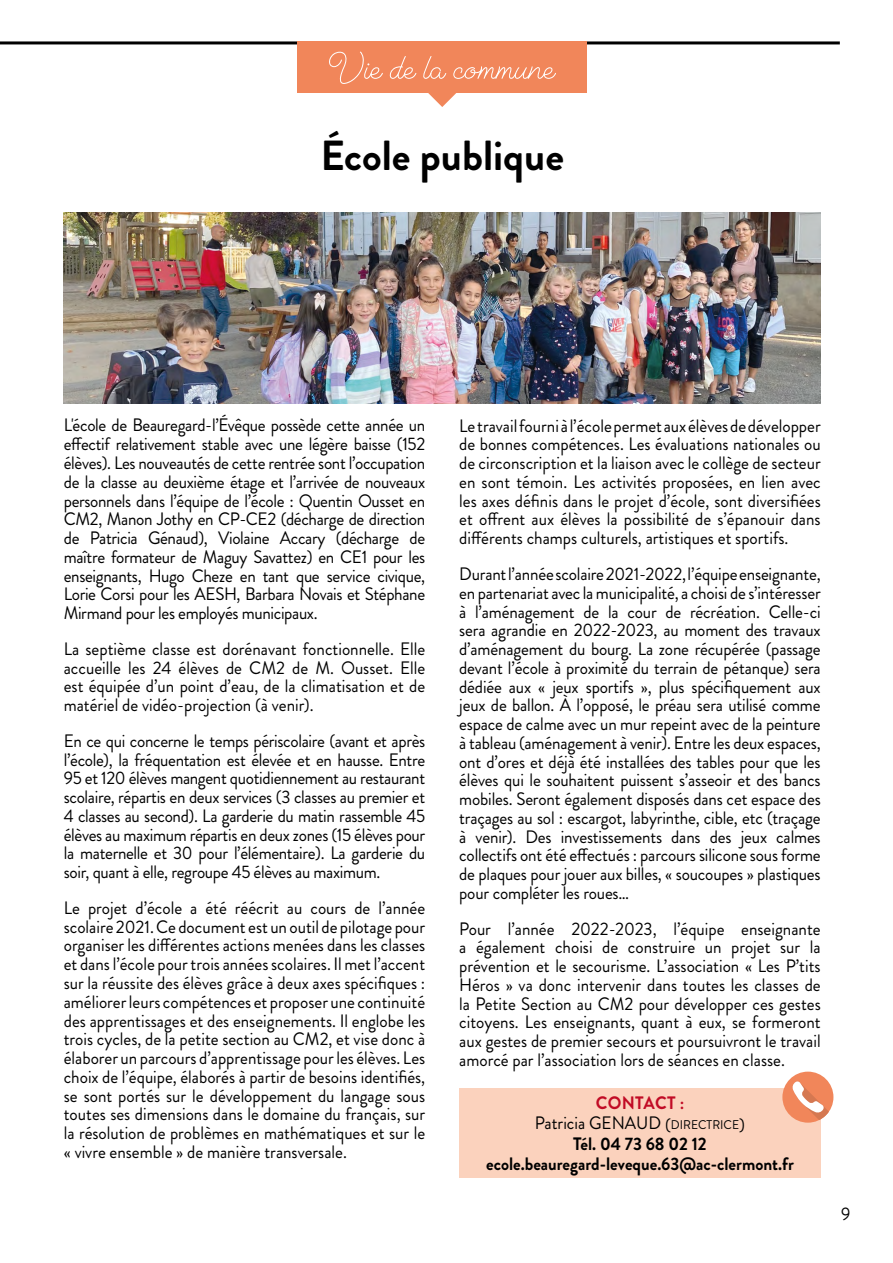
<style>
.page{position:relative;width:893px;height:1263px;background:#fff}
.page>*{position:absolute;margin:0;border:0;box-sizing:border-box;transform-origin:0 0}
.t1{font:51px "Cosmopolitan Script";color:#fff}
.t2{font:700 42px "Brandon Grotesque";color:#000}
.t3{font:18px/18.8px "Brandon Grotesque";color:#000;text-align:justify;scale:.95 1}
.t4{font:700 18px/20.2px "Brandon Grotesque";color:#000;text-align:center;scale:.95 1}
.s1{color:#c10b25}
.s2{font-weight:400}
.s3{font-weight:400;font-size:12.6px}
</style>
<div class="page">
<hr style="left:0;top:41px;width:840px;height:3px;background:#000">
<div style="left:298px;top:41px;width:289px;height:51px;background:#f1865a"></div>
<svg style="left:427px;top:92px;width:30px;height:15px"></svg>
<img style="left:64px;top:213px;width:757px;height:191px">
<div style="left:459px;top:1089px;width:362px;height:89px;background:#fbd2bd"></div>
<div style="left:782px;top:1071px;width:51px;height:52px;background:#f1865a;border-radius:50%"></div>
<svg style="left:792px;top:1081px;width:37px;height:39px"></svg>
<h1 class="t1" style="left:329px;top:43px;width:227px">Vie de la commune</h1>
<h2 class="t2" style="left:320px;top:126px;width:245px">École publique</h2>
<p class="t3" style="left:64px;top:416px;width:382px">L'école de Beauregard-l’Évêque possède cette année un effectif relativement stable avec une légère baisse (152 élèves). Les nouveautés de cette rentrée sont l’occupation de la classe au deuxième étage et l’arrivée de nouveaux personnels dans l’équipe de l’école : Quentin Ousset en CM2, Manon Jothy en CP-CE2 (décharge de direction de Patricia Génaud), Violaine Accary (décharge de maître formateur de Maguy Savattez) en CE1 pour les enseignants, Hugo Cheze en tant que service civique, Lorie Corsi pour les AESH, Barbara Novais et Stéphane Mirmand pour les employés municipaux.</p>
<p class="t3" style="left:64px;top:639px;width:382px">La septième classe est dorénavant fonctionnelle. Elle accueille les 24 élèves de CM2 de M. Ousset. Elle est équipée d’un point d’eau, de la climatisation et de matériel de vidéo-projection (à venir).</p>
<p class="t3" style="left:64px;top:731px;width:382px">En ce qui concerne le temps périscolaire (avant et après l’école), la fréquentation est élevée et en hausse. Entre 95 et 120 élèves mangent quotidiennement au restaurant scolaire, répartis en deux services (3 classes au premier et 4 classes au second). La garderie du matin rassemble 45 élèves au maximum répartis en deux zones (15 élèves pour la maternelle et 30 pour l’élémentaire). La garderie du soir, quant à elle, regroupe 45 élèves au maximum.</p>
<p class="t3" style="left:64px;top:899px;width:382px">Le projet d’école a été réécrit au cours de l’année scolaire 2021. Ce document est un outil de pilotage pour organiser les différentes actions menées dans les classes et dans l’école pour trois années scolaires. Il met l’accent sur la réussite des élèves grâce à deux axes spécifiques : améliorer leurs compétences et proposer une continuité des apprentissages et des enseignements. Il englobe les trois cycles, de la petite section au CM2, et vise donc à élaborer un parcours d’apprentissage pour les élèves. Les choix de l’équipe, élaborés à partir de besoins identifiés, se sont portés sur le développement du langage sous toutes ses dimensions dans le domaine du français, sur la résolution de problèmes en mathématiques et sur le « vivre ensemble » de manière transversale.</p>
<p class="t3" style="left:459px;top:416px;width:382px">Le travail fourni à l’école permet aux élèves de développer de bonnes compétences. Les évaluations nationales ou de circonscription et la liaison avec le collège de secteur en sont témoin. Les activités proposées, en lien avec les axes définis dans le projet d’école, sont diversifiées et offrent aux élèves la possibilité de s’épanouir dans différents champs culturels, artistiques et sportifs.</p>
<p class="t3" style="left:459px;top:565px;width:382px">Durant l’année scolaire 2021-2022, l’équipe enseignante, en partenariat avec la municipalité, a choisi de s’intéresser à l’aménagement de la cour de récréation. Celle-ci sera agrandie en 2022-2023, au moment des travaux d’aménagement du bourg. La zone récupérée (passage devant l’école à proximité du terrain de pétanque) sera dédiée aux « jeux sportifs », plus spécifiquement aux jeux de ballon. À l’opposé, le préau sera utilisé comme espace de calme avec un mur repeint avec de la peinture à tableau (aménagement à venir). Entre les deux espaces, ont d’ores et déjà été installées des tables pour que les élèves qui le souhaitent puissent s’asseoir et des bancs mobiles. Seront également disposés dans cet espace des traçages au sol : escargot, labyrinthe, cible, etc (traçage à venir). Des investissements dans des jeux calmes collectifs ont été effectués : parcours silicone sous forme de plaques pour jouer aux billes, « soucoupes » plastiques pour compléter les roues…</p>
<p class="t3" style="left:459px;top:919px;width:382px">Pour l’année 2022-2023, l’équipe enseignante a également choisi de construire un projet sur la prévention et le secourisme. L’association « Les P’tits Héros » va donc intervenir dans toutes les classes de la Petite Section au CM2 pour développer ces gestes citoyens. Les enseignants, quant à eux, se formeront aux gestes de premier secours et poursuivront le travail amorcé par l’association lors de séances en classe.</p>
<p class="t4" style="left:486px;top:1093px;width:325px"><span class="s1">CONTACT :<br></span><span class="s2">Patricia GENAUD</span> <span class="s2">(</span><span class="s3">DIRECTRICE</span><span class="s2">)<br></span>Tél. 04 73 68 02 12 ecole.beauregard-leveque.63@ac-clermont.fr</p>
<p class="t3" style="left:841px;top:1205px;width:11px">9</p>
</div>
